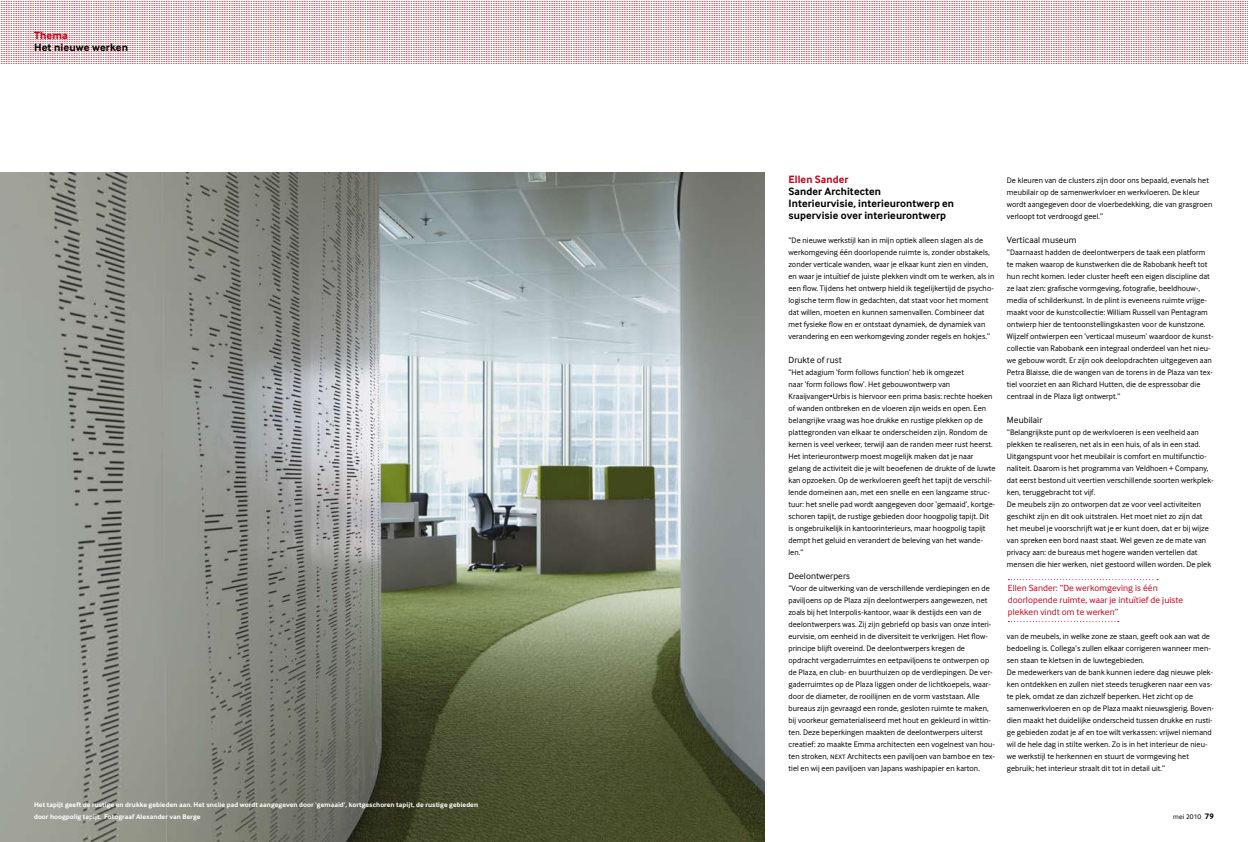
<style>
.page{position:relative;width:1248px;height:842px;background:#fff}
.page>*{position:absolute;margin:0;border:0;box-sizing:border-box;transform-origin:0 0}
.t1{font:700 11px/12px "Inter Face Typo";letter-spacing:.01em;color:#000}
.t2{font:700 11px "Inter Face Typo";letter-spacing:.01em;color:#c90019}
.t3{font:9.2px/12px "Inter Face Typo";letter-spacing:.01em;color:#c90019}
.t4{font:9.2px "Inter Face Typo";letter-spacing:.01em;color:#000}
.t5{font:8.2px/12px "Inter Face Typo";letter-spacing:.01em;color:#000}
.t6{font:700 7px/12px "Inter Face Typo";letter-spacing:.01em;color:#fff}
.t7{font:7px "Inter Face Typo";letter-spacing:.02em;color:#000}
.s1{font-family:"Arial"}
.s2{font-weight:700;font-size:8.2px}
</style>
<div class="page">
<img style="left:0;top:172px;width:764px;height:670px">
<svg style="left:0;top:1px;width:1248px;height:63px"></svg>
<svg style="left:1008px;top:579px;width:149px;height:1px"></svg>
<svg style="left:1008px;top:621px;width:110px;height:1px"></svg>
<h1 class="t2" style="left:34px;top:29px;width:35px">Thema</h1>
<h1 class="t1" style="left:34px;top:41px;width:96px">Het nieuwe werken</h1>
<p class="t6" style="left:34px;top:799px;width:445px">Het tapijt geeft de rustige en drukke gebieden aan. Het snelle pad wordt aangegeven door ‘gemaaid’, kortgeschoren tapijt, de rustige gebieden door hoogpolig tapijt. Fotograaf Alexander van Berge</p>
<h1 class="t2" style="left:788px;top:173px;width:62px">Ellen Sander</h1>
<h1 class="t1" style="left:788px;top:185px;width:167px">Sander Architecten<br>Interieurvisie, interieurontwerp en supervisie over interieurontwerp</h1>
<p class="t5" style="left:788px;top:234px;width:207px">“De nieuwe werkstijl kan in mijn optiek alleen slagen als de werkomgeving één doorlopende ruimte is, zonder obstakels, zonder verticale wanden, waar je elkaar kunt zien en vinden, en waar je intuïtief de juiste plekken vindt om te werken, als in een flow. Tijdens het ontwerp hield ik tegelijkertijd de psycho&shy;logische term flow in gedachten, dat staat voor het moment dat willen, moeten en kunnen samenvallen. Combineer dat met fysieke flow en er ontstaat dynamiek, de dynamiek van verandering en een werkomgeving zonder regels en hokjes.”</p>
<p class="t4" style="left:788px;top:355px;width:55px">Drukte of rust</p>
<p class="t5" style="left:788px;top:366px;width:208px">“Het adagium ‘form follows function’ heb ik omgezet<br>naar ‘form follows flow’. Het gebouwontwerp van Kraaijvanger<span class="s1">•</span>Urbis is hiervoor een prima basis: rechte hoeken of wanden ontbreken en de vloeren zijn weids en open. Een belangrijke vraag was hoe drukke en rustige plekken op de plattegronden van elkaar te onderscheiden zijn. Rondom de kernen is veel verkeer, terwijl aan de randen meer rust heerst.<br>Het interieurontwerp moest mogelijk maken dat je naar gelang de activiteit die je wilt beoefenen de drukte of de luwte kan opzoeken. Op de werkvloeren geeft het tapijt de verschil&shy;lende domeinen aan, met een snelle en een langzame struc&shy;tuur: het snelle pad wordt aangegeven door ‘gemaaid’, kortge&shy;schoren tapijt, de rustige gebieden door hoogpolig tapijt. Dit is ongebruikelijk in kantoorinterieurs, maar hoogpolig tapijt dempt het geluid en verandert de beleving van het wande&shy;len.”</p>
<p class="t4" style="left:788px;top:571px;width:63px">Deelontwerpers</p>
<p class="t5" style="left:788px;top:582px;width:208px">“Voor de uitwerking van de verschillende verdiepingen en de paviljoens op de Plaza zijn deelontwerpers aangewezen, net zoals bij het Interpolis-kantoor, waar ik destijds een van de deelontwerpers was. Zij zijn gebriefd op basis van onze interi&shy;eurvisie, om eenheid in de diversiteit te verkrijgen. Het flow&shy;principe blijft overeind. De deelontwerpers kregen de opdracht vergaderruimtes en eetpaviljoens te ontwerpen op de Plaza, en club- en buurthuizen op de verdiepingen. De ver&shy;gaderruimtes op de Plaza liggen onder de lichtkoepels, waar&shy;door de diameter, de rooilijnen en de vorm vaststaan. Alle bureaus zijn gevraagd een ronde, gesloten ruimte te maken, bij voorkeur gematerialiseerd met hout en gekleurd in wittin&shy;ten. Deze beperkingen maakten de deelontwerpers uiterst creatief: zo maakte Emma architecten een vogelnest van hou&shy;ten stroken, /01) Architects een paviljoen van bamboe en tex&shy;tiel en wij een paviljoen van Japans washipapier en karton.</p>
<p class="t5" style="left:1006px;top:174px;width:207px">De kleuren van de clusters zijn door ons bepaald, evenals het meubilair op de samenwerkvloer en werkvloeren. De kleur wordt aangegeven door de vloerbedekking, die van grasgroen verloopt tot verdroogd geel.”</p>
<p class="t4" style="left:1006px;top:235px;width:71px">Verticaal museum</p>
<p class="t5" style="left:1006px;top:246px;width:208px">“Daarnaast hadden de deelontwerpers de taak een platform te maken waarop de kunstwerken die de Rabobank heeft tot hun recht komen. Ieder cluster heeft een eigen discipline dat ze laat zien: grafische vormgeving, fotografie, beeldhouw-, media of schilderkunst. In de plint is eveneens ruimte vrijge&shy;maakt voor de kunstcollectie: William Russell van Pentagram ontwierp hier de tentoonstellingskasten voor de kunstzone.<br>Wijzelf ontwierpen een ‘verticaal museum’ waardoor de kunst&shy;collectie van Rabobank een integraal onderdeel van het nieu&shy;we gebouw wordt. Er zijn ook deelopdrachten uitgegeven aan Petra Blaisse, die de wangen van de torens in de Plaza van tex&shy;tiel voorziet en aan Richard Hutten, die de espressobar die centraal in de Plaza ligt ontwerpt.”</p>
<p class="t4" style="left:1006px;top:415px;width:37px">Meubilair</p>
<p class="t5" style="left:1006px;top:426px;width:208px">“Belangrijkste punt op de werkvloeren is een veelheid aan plekken te realiseren, net als in een huis, of als in een stad.<br>Uitgangspunt voor het meubilair is comfort en multifunctio&shy;naliteit. Daarom is het programma van Veldhoen + Company, dat eerst bestond uit veertien verschillende soorten werkplek&shy;ken, teruggebracht tot vijf.<br>De meubels zijn zo ontworpen dat ze voor veel activiteiten geschikt zijn en dit ook uitstralen. Het moet niet zo zijn dat het meubel je voorschrijft wat je er kunt doen, dat er bij wijze van spreken een bord naast staat. Wel geven ze de mate van privacy aan: de bureaus met hogere wanden vertellen dat mensen die hier werken, niet gestoord willen worden. De plek</p>
<p class="t3" style="left:1007px;top:582px;width:177px">Ellen Sander: “De werkomgeving is één doorlopende ruimte, waar je intuïtief de juiste plekken vindt om te werken”</p>
<p class="t5" style="left:1006px;top:630px;width:208px">van de meubels, in welke zone ze staan, geeft ook aan wat de bedoeling is. Collega’s zullen elkaar corrigeren wanneer men&shy;sen staan te kletsen in de luwtegebieden.<br>De medewerkers van de bank kunnen iedere dag nieuwe plek&shy;ken ontdekken en zullen niet steeds terugkeren naar een vas&shy;te plek, omdat ze dan zichzelf beperken. Het zicht op de samenwerkvloeren en op de Plaza maakt nieuwsgierig. Boven&shy;dien maakt het duidelijke onderscheid tussen drukke en rusti&shy;ge gebieden zodat je af en toe wilt verkassen: vrijwel niemand wil de hele dag in stilte werken. Zo is in het interieur de nieu&shy;we werkstijl te herkennen en stuurt de vormgeving het gebruik; het interieur straalt dit tot in detail uit.”</p>
<p class="t7" style="left:1172px;top:813px;width:42px">mei 2010 <span class="s2">79</span></p>
</div>
